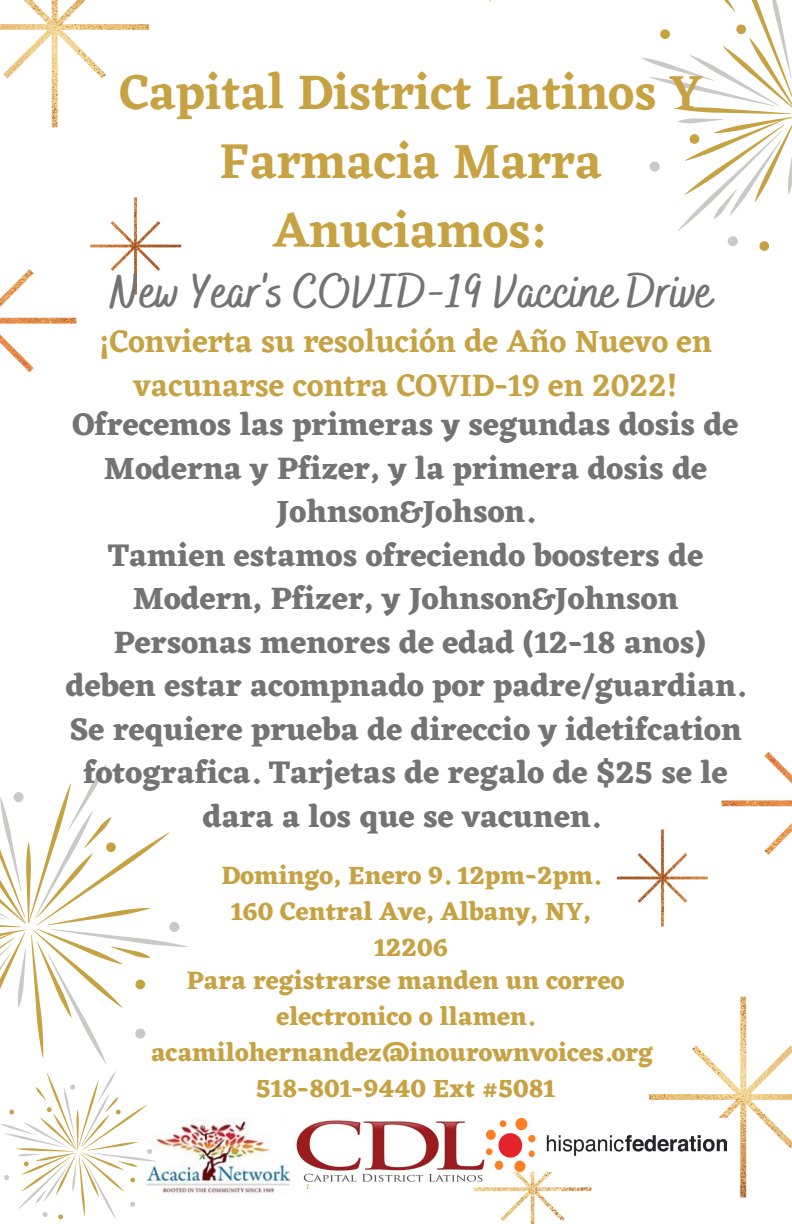
<style>
.page{position:relative;width:792px;height:1224px;background:#fff}
.page>*{position:absolute;margin:0;border:0;box-sizing:border-box;transform-origin:0 0}
.t1{font:600 50px/69px "Eczar";color:#c6a242;text-align:center}
.t2{font:700 48px "Bakerie Smooth";color:#737373}
.t3{font:700 32px/43.6px "Eczar";color:#737373;text-align:center}
.t4{font:600 32px/43.6px "Eczar";color:#c6a242;text-align:center}
.t5{font:700 26px/36px "Eczar";color:#c6a242;text-align:center}
</style>
<div class="page">
<img style="left:0;top:0;width:492px;height:373px">
<img style="left:306px;top:751px;width:486px;height:473px">
<svg style="left:0;top:764px;width:187px;height:300px"></svg>
<div style="left:14px;top:792px;width:10px;height:10px;background:#cac9c7;border-radius:50%"></div>
<div style="left:169px;top:922px;width:10px;height:10px;background:#cac9c7;border-radius:50%"></div>
<div style="left:135px;top:1029px;width:10px;height:10px;background:#cac9c7;border-radius:50%"></div>
<div style="left:759px;top:241px;width:10px;height:10px;background:#c6a242;border-radius:50%"></div>
<svg style="left:641px;top:0;width:151px;height:231px"></svg>
<div style="left:728px;top:236px;width:10px;height:10px;background:#cac9c7;border-radius:50%"></div>
<div style="left:650px;top:162px;width:10px;height:10px;background:#cac9c7;border-radius:50%"></div>
<img style="left:296px;top:1119px;width:190px;height:64px">
<img style="left:156px;top:1120px;width:137px;height:74px">
<img style="left:487px;top:1119px;width:240px;height:52px">
<svg style="left:0;top:1071px;width:156px;height:148px"></svg>
<p class="t1" style="left:120px;top:57px;width:584px">Capital District Latinos Y<br>Farmacia Marra<br>Anuciamos:</p>
<p class="t2" style="left:109px;top:264px;width:605px">New Year's COVID-19 Vaccine Drive</p>
<p class="t4" style="left:99px;top:319px;width:614px">¡Convierta su resolución de Año Nuevo en vacunarse contra COVID-19 en 2022!</p>
<p class="t3" style="left:73px;top:402px;width:668px">Ofrecemos las primeras y segundas dosis de<br>Moderna y Pfizer, y la primera dosis de<br>Johnson&amp;Johson.</p>
<p class="t3" style="left:108px;top:533px;width:597px">Tamien estamos ofreciendo boosters de<br>Modern, Pfizer, y Johnson&amp;Johnson</p>
<p class="t3" style="left:66px;top:620px;width:681px">Personas menores de edad (12-18 anos) deben estar acompnado por padre/guardian.<br>Se requiere prueba de direccio y idetifcation fotografica. Tarjetas de regalo de $25 se le dara a los que se vacunen.</p>
<p class="t5" style="left:221px;top:857px;width:381px">Domingo, Enero 9. 12pm-2pm.<br>160 Central Ave, Albany, NY,<br>12206</p>
<p class="t5" style="left:187px;top:962px;width:439px">Para registrarse manden un correo electronico o llamen.</p>
<p class="t5" style="left:151px;top:1034px;width:504px">acamilohernandez@inourownvoices.org</p>
<p class="t5" style="left:256px;top:1070px;width:301px">518-801-9440 Ext #5081</p>
</div>
